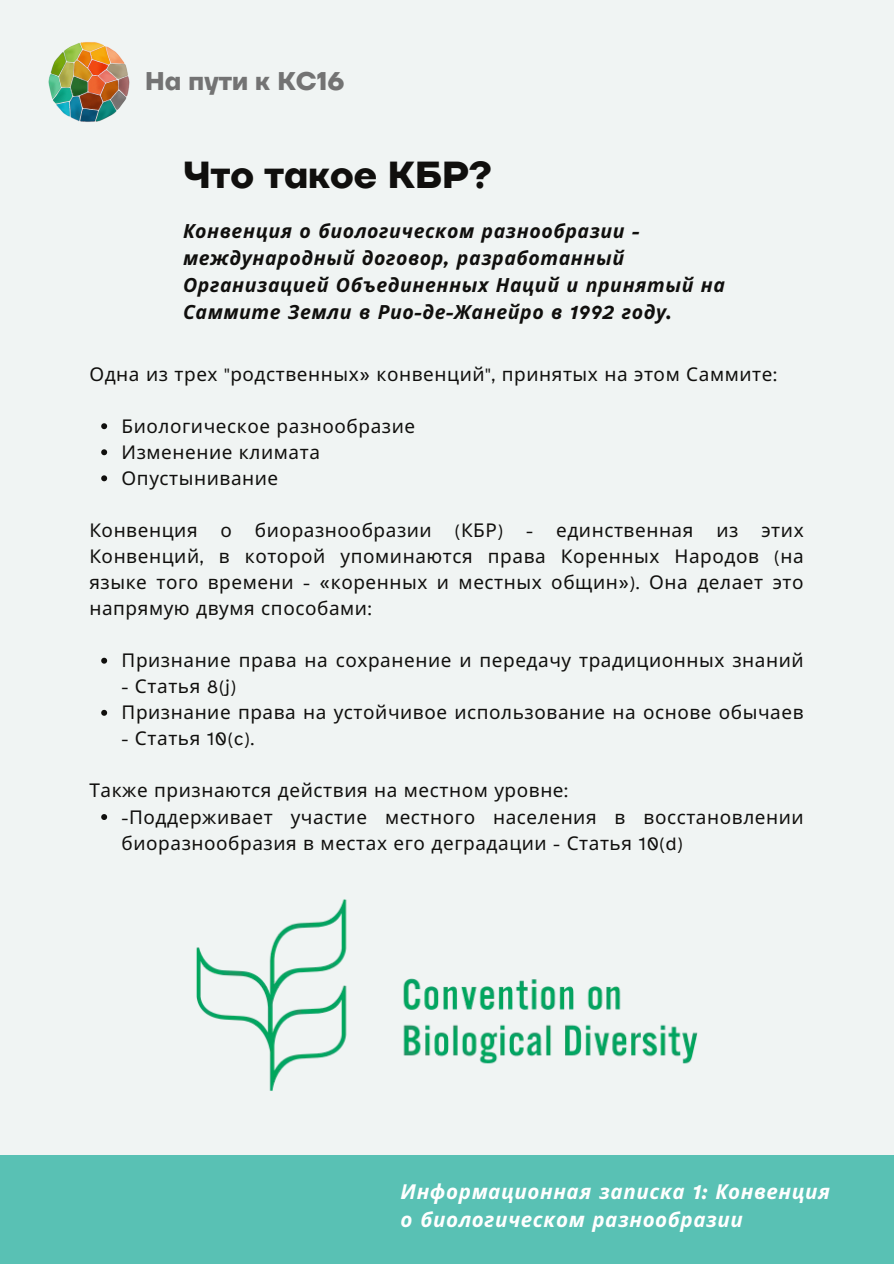
<style>
.page{position:relative;width:894px;height:1264px;background:#fff}
.page>*{position:absolute;margin:0;border:0;box-sizing:border-box;transform-origin:0 0}
.t1{font:700 37.5px "TT Firs Neue";color:#100f0d}
.t2{font:700 25.5px "TT Firs Neue";color:#737373}
.t3{font:italic 700 20.55px/28.2px "Noto Sans";letter-spacing:.03em;color:#fff}
.t4{font:italic 700 19.5px/27px "Noto Sans";letter-spacing:.03em;color:#100f0d}
.t5{font:18.9px/26.1px "Noto Sans";letter-spacing:.03em;color:#100f0d}
.t6{font:18.9px "Atkinson Hyperlegible";color:#100f0d}
.s1{font-family:"Atkinson Hyperlegible"}
.s2{font-family:"Noto Sans"}
</style>
<div class="page">
<div style="left:0;top:0;width:893px;height:1263px;background:#f0f4f3"></div>
<svg style="left:101px;top:423px;width:6px;height:6px"></svg>
<svg style="left:101px;top:449px;width:6px;height:6px"></svg>
<svg style="left:101px;top:475px;width:6px;height:6px"></svg>
<svg style="left:101px;top:657px;width:6px;height:6px"></svg>
<svg style="left:101px;top:710px;width:6px;height:5px"></svg>
<svg style="left:101px;top:814px;width:6px;height:6px"></svg>
<img style="left:48px;top:42px;width:82px;height:80px">
<div style="left:0;top:1155px;width:893px;height:108px;background:#59c1b4"></div>
<img style="left:196px;top:899px;width:501px;height:192px">
<p class="t2" style="left:145px;top:66px;width:201px">На пути к КС16</p>
<p class="t1" style="left:183px;top:152px;width:310px">Что такое КБР?</p>
<p class="t4" style="left:183px;top:217px;width:543px">Конвенция о биологическом разнообразии <span class="s1">- </span>международный договор<span class="s1">,</span> разработанный Организацией Объединенных Наций и принятый на Саммите Земли в Рио<span class="s1">-</span>де<span class="s1">-</span>Жанейро в <span class="s1">1992</span> году<span class="s1">.</span></p>
<p class="t5" style="left:89px;top:360px;width:688px">Одна из трех <span class="s1">"</span>родственных<span class="s1">»</span> конвенций<span class="s1">",</span> принятых на этом Саммите<span class="s1">:</span></p>
<h2 class="t5" style="left:121px;top:412px;width:295px">Биологическое разнообразие</h2>
<h1 class="t5" style="left:121px;top:438px;width:200px">Изменение климата</h1>
<h3 class="t5" style="left:121px;top:464px;width:158px">Опустынивание</h3>
<p class="t5" style="left:89px;top:516px;width:715px;text-align:justify">Конвенция о биоразнообразии <span class="s1">(</span>КБР<span class="s1">) -</span> единственная из этих Конвенций<span class="s1">,</span> в которой упоминаются права Коренных Народов <span class="s1">(</span>на языке того времени <span class="s1">- «</span>коренных и местных общин<span class="s1">»).</span> Она делает это напрямую двумя способами<span class="s1">:</span></p>
<p class="t5" style="left:121px;top:647px;width:683px">Признание права на сохранение и передачу традиционных знаний</p>
<p class="t5" style="left:121px;top:673px;width:683px"><span class="s1">-</span> Статья <span class="s1">8(j)<br></span>Признание права на устойчивое использование на основе обычаев</p>
<p class="t6" style="left:121px;top:727px;width:134px">- <span class="s2">Статья</span> 10(c).</p>
<p class="t5" style="left:121px;top:777px;width:448px;text-indent:-32px">Также признаются действия на местном уровне<span class="s1">: -</span>Поддерживает</p>
<p class="t5" style="left:121px;top:803px;width:683px;text-indent:169px">участие местного населения в восстановлении биоразнообразия в местах его деградации <span class="s1">-</span> Статья <span class="s1">10(d)</span></p>
<p class="t3" style="left:400px;top:1176px;width:431px">Информационная записка <span class="s1">1:</span> Конвенция о биологическом разнообразии</p>
</div>
